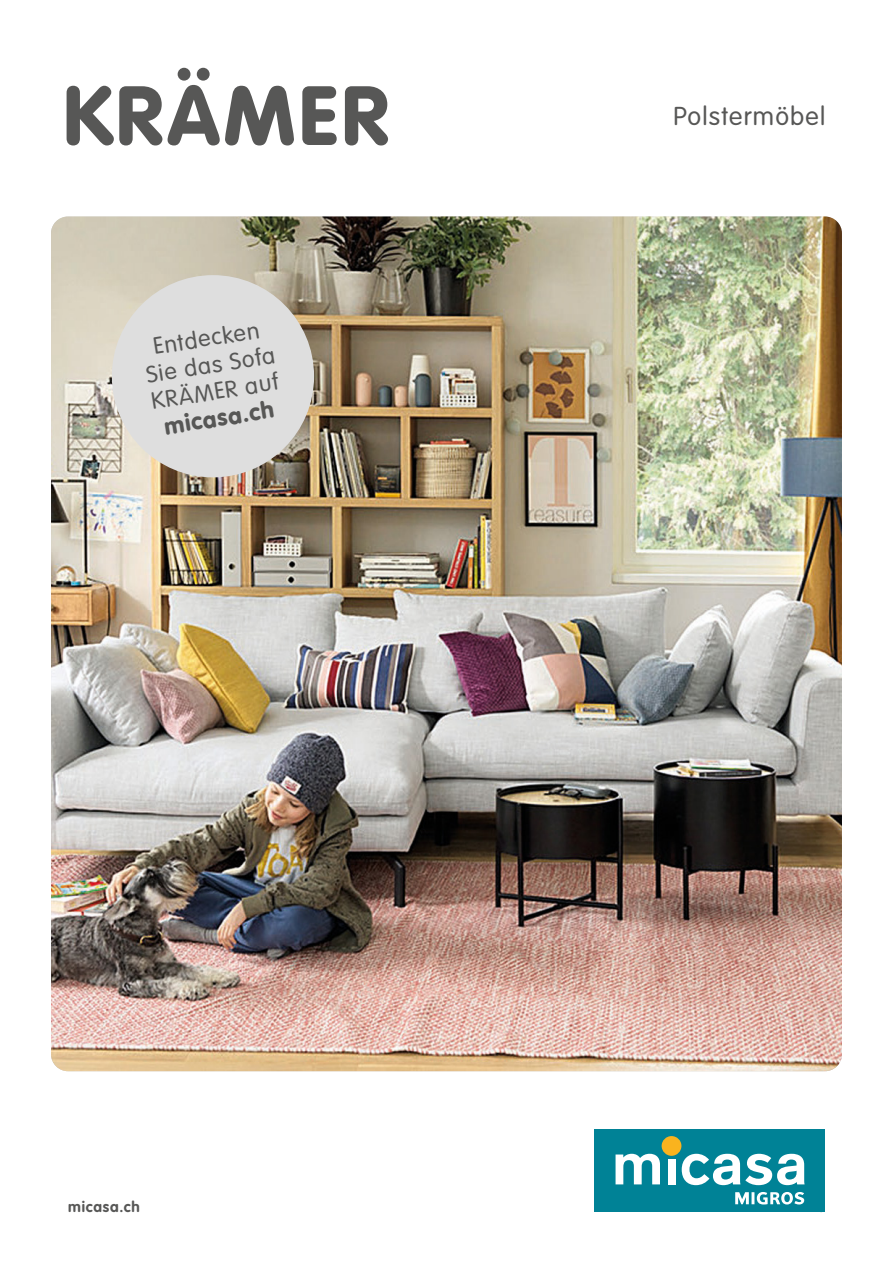
<style>
.page{position:relative;width:893px;height:1263px;background:#fff}
.page>*{position:absolute;margin:0;border:0;box-sizing:border-box;transform-origin:0 0}
.t1{font:900 82.5px "VAG Rounded";letter-spacing:.05em;color:#575756}
.t2{font:300 25.5px "VAG Rounded";letter-spacing:.045em;color:#575756}
.t3{font:300 23.25px/27px "VAG Rounded";color:#575756;text-align:center}
.t4{font:900 23.25px "VAG Rounded";color:#575756}
.t5{font:700 15px "VAG Rounded";letter-spacing:.055em;color:#575756}
</style>
<div class="page">
<img style="left:51px;top:216px;width:791px;height:855px">
<div style="left:595px;top:1129px;width:230px;height:83px;background:#008296"></div>
<svg style="left:735px;top:1192px;width:69px;height:12px"></svg>
<svg style="left:616px;top:1154px;width:44px;height:30px"></svg>
<div style="left:662px;top:1136px;width:19px;height:20px;background:#fab31e;border-radius:50%"></div>
<div style="left:667px;top:1159px;width:8px;height:25px;background:#fff"></div>
<svg style="left:682px;top:1154px;width:122px;height:31px"></svg>
<div style="left:112px;top:275px;width:202px;height:202px;background:#dedede;border-radius:50%"></div>
<h1 class="t1" style="left:63px;top:66px;width:327px">KRÄMER</h1>
<p class="t3" style="left:140px;top:335px;width:131px;rotate:-9deg">Entdecken<br>Sie das Sofa<br>KRÄMER auf</p>
<p class="t4" style="left:162px;top:413px;width:112px;rotate:-9deg">micasa.ch</p>
<p class="t2" style="left:673px;top:102px;width:153px">Polstermöbel</p>
<p class="t5" style="left:68px;top:1198px;width:73px">micasa.ch</p>
</div>
